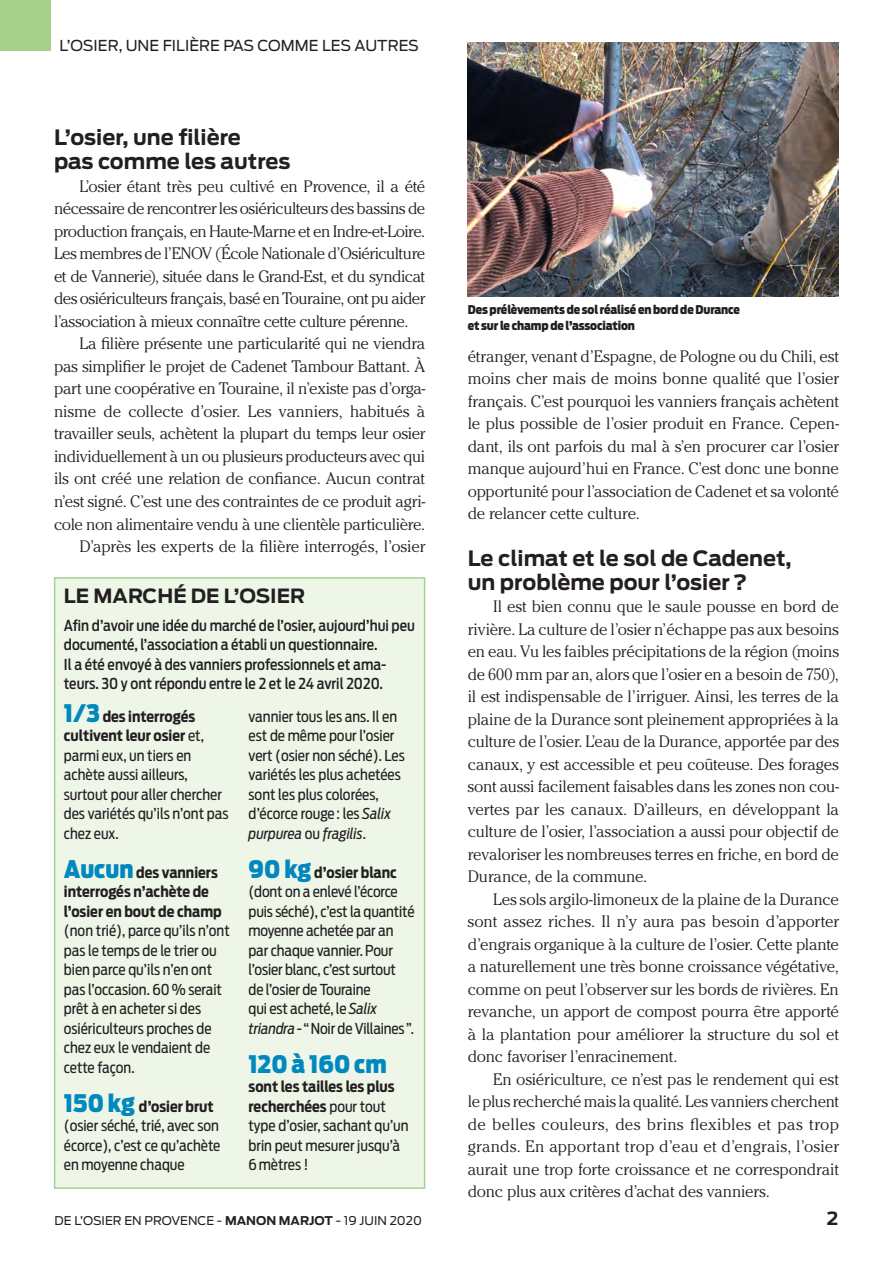
<style>
.page{position:relative;width:893px;height:1263px;background:#fff}
.page>*{position:absolute;margin:0;border:0;box-sizing:border-box;transform-origin:0 0}
.t1{font:900 24px "Antenna Cond";color:#0088bf}
.t2{font:700 21px/24px "Antenna";color:#231f20}
.t3{font:700 19.5px "Antenna";color:#231f20}
.t4{font:700 18px "Antenna";color:#231f20}
.Texte-Lettrine{font:300 16.5px/22.5px "Cheltenham LT";letter-spacing:-.015em;color:#231f20;text-align:justify}
.t5{font:15px/19.5px "Antenna Cond";color:#231f20}
.t6{font:500 15px/19.5px "Antenna Cond";color:#231f20}
.t7{font:15px "Antenna";color:#231f20}
.t8{font:900 12px/16.5px "Antenna Cond";letter-spacing:-.01em;color:#231f20}
.t9{font:12px "Antenna";color:#231f20}
.s1{font-weight:900;font-size:24px;color:#0088bf}
.s2{font-weight:700}
.s3{font-style:italic}
</style>
<div class="page">
<div style="left:0;top:0;width:51px;height:51px;background:#a8d08d"></div>
<div style="left:55px;top:578px;width:370px;height:610px;background:#eef6e8"></div>
<div style="left:54px;top:577px;width:371px;height:612px;border:2px solid #a8d08d"></div>
<img style="left:468px;top:43px;width:371px;height:253px">
<p class="t7" style="left:60px;top:37px;width:361px">L’OSIER, UNE FILIÈRE PAS COMME LES AUTRES</p>
<p class="t2" style="left:54px;top:126px;width:238px">L’osier, une filière<br>pas comme les autres</p>
<p class="Texte-Lettrine" style="left:54px;top:175px;width:373px;text-indent:26px">L’osier étant très peu cultivé en Provence, il a été nécessaire de rencontrer les osiériculteurs des bassins de production français, en Haute-Marne et en Indre-et-Loire.<br>Les membres de l’ENOV (École Nationale d’Osiériculture et de Vannerie), située dans le Grand-Est, et du syndicat des osiériculteurs français, basé en Touraine, ont pu aider l’association à mieux connaître cette culture pérenne.</p>
<p class="Texte-Lettrine" style="left:54px;top:332px;width:373px;text-indent:26px">La filière présente une particularité qui ne viendra pas simplifier le projet de Cadenet Tambour Battant. À part une coopérative en Touraine, il n’existe pas d’orga&shy;nisme de collecte d’osier. Les vanniers, habitués à travailler seuls, achètent la plupart du temps leur osier individuellement à un ou plusieurs producteurs avec qui ils ont créé une relation de confiance. Aucun contrat n’est signé. C’est une des contraintes de ce produit agri&shy;cole non alimentaire vendu à une clientèle particulière.</p>
<p class="Texte-Lettrine" style="left:80px;top:535px;width:347px">D’après les experts de la filière interrogés, l’osier</p>
<p class="t3" style="left:64px;top:584px;width:243px">LE MARCHÉ DE L’OSIER</p>
<p class="t6" style="left:64px;top:616px;width:352px">Afin d’avoir une idée du marché de l’osier, aujourd’hui peu documenté, l’association a établi un questionnaire.<br>Il a été envoyé à des vanniers professionnels et ama&shy;teurs. 30 y ont répondu entre le 2 et le 24 avril 2020.</p>
<p class="t5" style="left:64px;top:706px;width:166px"><span class="s1">1/3</span> <span class="s2">des interrogés cultivent leur osier</span> et, parmi eux, un tiers en achète aussi ailleurs, surtout pour aller chercher des variétés qu’ils n’ont pas chez eux.</p>
<p class="t5" style="left:64px;top:862px;width:167px"><span class="s1">Aucun</span> <span class="s2">des vanniers interrogés n’achète de l’osier en bout de champ </span>(non trié), parce qu’ils n’ont pas le temps de le trier ou bien parce qu’ils n’en ont pas l’occasion. 60% serait prêt à en acheter si des osiériculteurs proches de chez eux le vendaient de cette façon.</p>
<p class="t5" style="left:64px;top:1096px;width:158px"><span class="s1">150 kg</span> <span class="s2">d’osier brut </span>(osier séché, trié, avec son écorce), c’est ce qu’achète en moyenne chaque</p>
<p class="t5" style="left:249px;top:706px;width:158px">vannier tous les ans. Il en est de même pour l’osier vert (osier non séché). Les variétés les plus achetées sont les plus colorées, d’écorce rouge : les <span class="s3">Salix purpurea</span> ou <span class="s3">fragilis</span>.</p>
<p class="t5" style="left:249px;top:862px;width:167px"><span class="s1">90 kg</span> <span class="s2">d’osier blanc </span>(dont on a enlevé l’écorce puis séché), c’est la quantité moyenne achetée par an par chaque vannier. Pour l’osier blanc, c’est surtout de l’osier de Touraine<br>qui est acheté, le <span class="s3">Salix triandra</span>-“Noir de Villaines ”.</p>
<p class="t1" style="left:249px;top:1049px;width:140px">120 à 160 cm</p>
<p class="t5" style="left:249px;top:1077px;width:162px"><span class="s2">sont les tailles les plus recherchées</span> pour tout type d’osier, sachant qu’un brin peut mesurer jusqu’à<br>6mètres !</p>
<p class="t8" style="left:468px;top:301px;width:274px">Des prélèvements de sol réalisé en bord de Durance et sur le champ de l’association</p>
<p class="Texte-Lettrine" style="left:468px;top:344px;width:373px">étranger, venant d’Espagne, de Pologne ou du Chili, est moins cher mais de moins bonne qualité que l’osier français. C’est pourquoi les vanniers français achètent le plus possible de l’osier produit en France. Cepen&shy;dant, ils ont parfois du mal à s’en procurer car l’osier manque aujourd’hui en France. C’est donc une bonne opportunité pour l’association de Cadenet et sa volonté de relancer cette culture.</p>
<p class="t2" style="left:468px;top:546px;width:325px">Le climat et le sol de Cadenet, un problème pour l’osier?</p>
<p class="Texte-Lettrine" style="left:468px;top:595px;width:373px;text-indent:26px">Il est bien connu que le saule pousse en bord de rivière. La culture de l’osier n’échappe pas aux besoins en eau. Vu les faibles précipitations de la région (moins de 600 mm par an, alors que l’osier en a besoin de 750), il est indispensable de l’irriguer. Ainsi, les terres de la plaine de la Durance sont pleinement appropriées à la culture de l’osier. L’eau de la Durance, apportée par des canaux, y est accessible et peu coûteuse. Des forages sont aussi facilement faisables dans les zones non cou&shy;vertes par les canaux. D’ailleurs, en développant la culture de l’osier, l’association a aussi pour objectif de revaloriser les nombreuses terres en friche, en bord de Durance, de la commune.</p>
<p class="Texte-Lettrine" style="left:468px;top:887px;width:373px;text-indent:26px">Les sols argilo-limoneux de la plaine de la Durance sont assez riches. Il n’y aura pas besoin d’apporter d’engrais organique à la culture de l’osier. Cette plante a naturellement une très bonne croissance végétative, comme on peut l’observer sur les bords de rivières. En revanche, un apport de compost pourra être apporté à la plantation pour améliorer la structure du sol et donc favoriser l’enracinement.</p>
<p class="Texte-Lettrine" style="left:468px;top:1067px;width:373px;text-indent:26px">En osiériculture, ce n’est pas le rendement qui est le plus recherché mais la qualité. Les vanniers cherchent de belles couleurs, des brins flexibles et pas trop grands. En apportant trop d’eau et d’engrais, l’osier aurait une trop forte croissance et ne correspondrait donc plus aux critères d’achat des vanniers.</p>
<p class="t9" style="left:55px;top:1214px;width:369px">DE L’OSIER EN PROVENCE - <span class="s2">MANON MARJOT</span> - 19 JUIN 2020</p>
<p class="t4" style="left:827px;top:1208px;width:13px">2</p>
</div>
